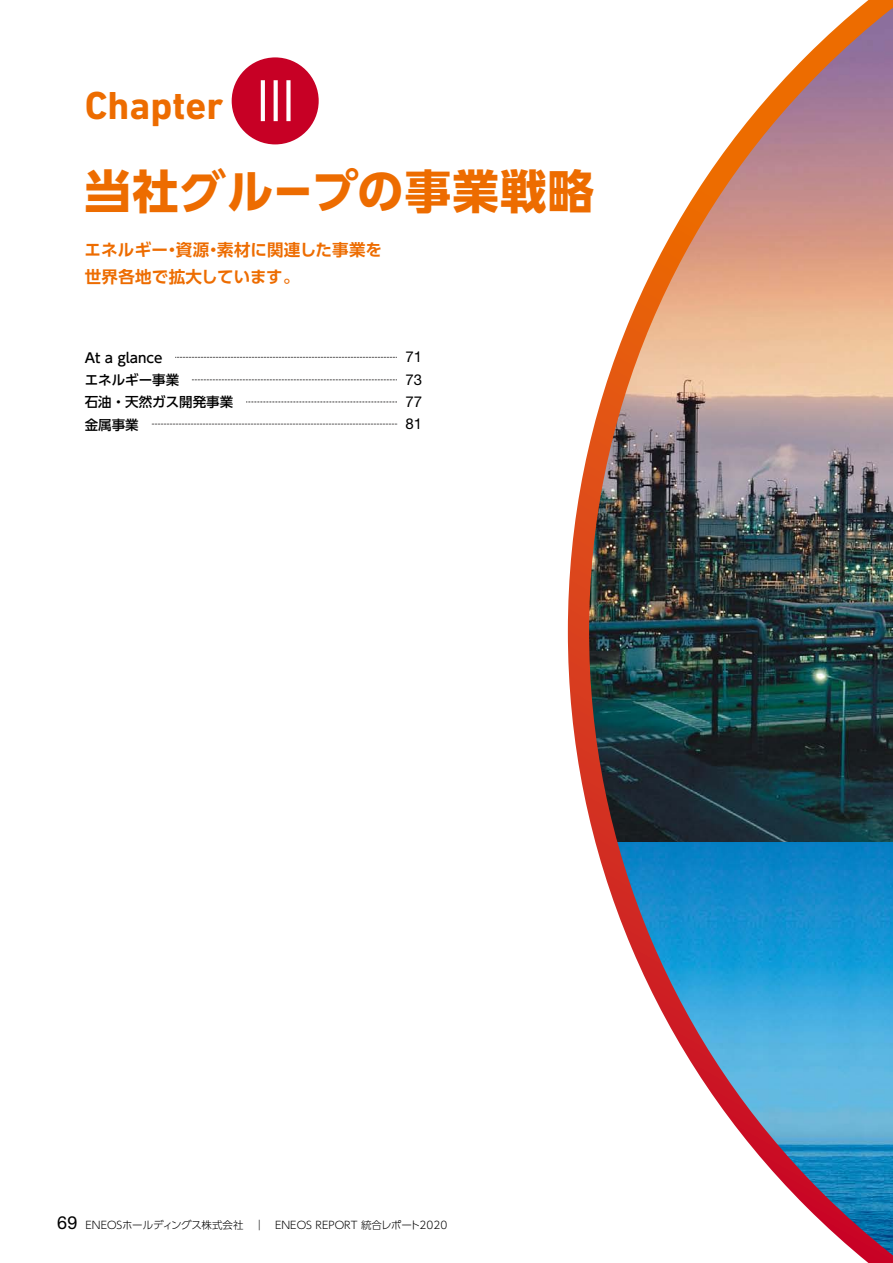
<style>
.page{position:relative;width:893px;height:1263px;background:#fff}
.page>*{position:absolute;margin:0;border:0;box-sizing:border-box;transform-origin:0 0}
.t1{font:52.5px "TBUD Go Std Bold 83 pv RKSJ H";color:#fff}
.t2{font:700 46.35px "UD Shin Go Pro";letter-spacing:.025em;color:#ed6c00}
.t3{font:700 39.75px "DIN Next LT Pro";color:#ed6c00}
.t4{font:700 16.5px/27px "UD Shin Go Pro De";letter-spacing:.015em;color:#ed6c00}
.t5{font:15px/22.2px "Helvetica Neue LT Std";color:#000;text-align:justify}
.t6{font:500 13.5px/22.4px "UD Shin Go Pro";color:#000}
.t7{font:300 10.5px "UD Shin Go Pro";color:#000}
.s1{font-family:"Helvetica Neue LT Std";font-weight:400;font-size:18px}
</style>
<div class="page">
<img style="left:568px;top:0;width:325px;height:1263px">
<div style="left:232px;top:57px;width:87px;height:87px;background:#c70025;border-radius:50%"></div>
<svg style="left:175px;top:357px;width:222px;height:1px"></svg>
<svg style="left:192px;top:380px;width:205px;height:1px"></svg>
<svg style="left:246px;top:402px;width:151px;height:1px"></svg>
<svg style="left:152px;top:424px;width:245px;height:1px"></svg>
<h3 class="t3" style="left:85px;top:82px;width:140px">Chapter</h3>
<h1 class="t1" style="left:249px;top:72px;width:54px">Ⅲ</h1>
<h2 class="t2" style="left:85px;top:154px;width:511px">当社グループの事業戦略</h2>
<h3 class="t4" style="left:85px;top:236px;width:299px">エネルギー・資源・素材に関連した事業を世界各地で拡大しています。</h3>
<p class="t6" style="left:85px;top:346px;width:150px">At a glance<br>エネルギー事業<br>石油・天然ガス開発事業金属事業</p>
<h3 class="t5" style="left:405px;top:346px;width:18px">71<br>73<br>77<br>81</h3>
<p class="t7" style="left:57px;top:1217px;width:391px"><span class="s1">69</span> ENEOSホールディングス株式会社　｜　ENEOS REPORT 統合レポート2020</p>
</div>
